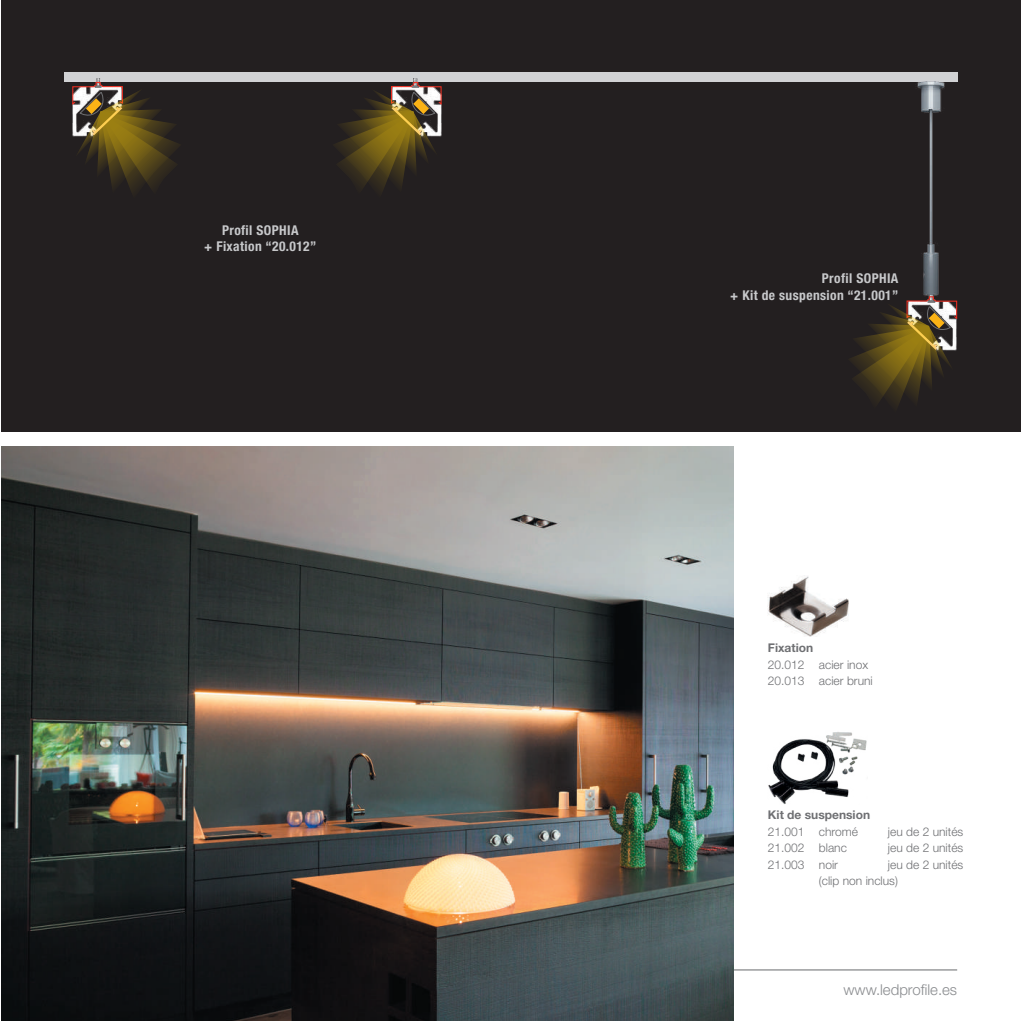
<style>
.page{position:relative;width:1021px;height:1021px;background:#fff}
.page>*{position:absolute;margin:0;border:0;box-sizing:border-box;transform-origin:0 0}
.t1{font:300 15px "Helvetica Neue LT Std";color:#8a8c8f}
.t2{font:700 condensed 13.5px/16.2px "Helvetica Neue LT Std";letter-spacing:.03em;color:#c7c8ca;text-align:center}
.t3{font:300 12px/16.5px "Helvetica Neue LT Std";color:#6f7073}
.t4{font:700 12px "Helvetica Neue LT Std";color:#6f7073}
</style>
<div class="page">
<hr style="left:64px;top:969px;width:893px;height:1px;background:#6f7073">
<div style="left:1px;top:0;width:1019px;height:431px;background:#231f20"></div>
<div style="left:64px;top:72px;width:893px;height:10px;background:#d1d2d4"></div>
<svg style="left:72px;top:78px;width:108px;height:114px"></svg>
<svg style="left:335px;top:78px;width:107px;height:113px"></svg>
<svg style="left:851px;top:297px;width:106px;height:109px"></svg>
<img style="left:917px;top:81px;width:28px;height:216px">
<img style="left:1px;top:446px;width:732px;height:574px">
<img style="left:768px;top:732px;width:99px;height:72px">
<img style="left:768px;top:576px;width:80px;height:60px">
<p class="t2" style="left:204px;top:222px;width:114px">Profil SOPHIA<br>+ Fixation “20.012”</p>
<p class="t2" style="left:730px;top:270px;width:170px;text-align:right">Profil SOPHIA<br>+ Kit de suspension “21.001”</p>
<p class="t4" style="left:768px;top:640px;width:47px">Fixation</p>
<p class="t3" style="left:768px;top:656px;width:106px">20.012 acier inox<br>20.013 acier bruni</p>
<p class="t4" style="left:768px;top:807px;width:104px">Kit de suspension</p>
<p class="t3" style="left:768px;top:823px;width:92px">21.001 chromé</p>
<p class="t3" style="left:888px;top:823px;width:77px">jeu de 2 unités</p>
<p class="t3" style="left:768px;top:839px;width:81px">21.002 blanc</p>
<p class="t3" style="left:888px;top:839px;width:77px">jeu de 2 unités</p>
<p class="t3" style="left:768px;top:856px;width:72px">21.003 noir</p>
<p class="t3" style="left:819px;top:856px;width:146px;text-indent:69px">jeu de 2 unités (clip non inclus)</p>
<p class="t1" style="left:843px;top:980px;width:115px">www.ledprofile.es</p>
</div>
